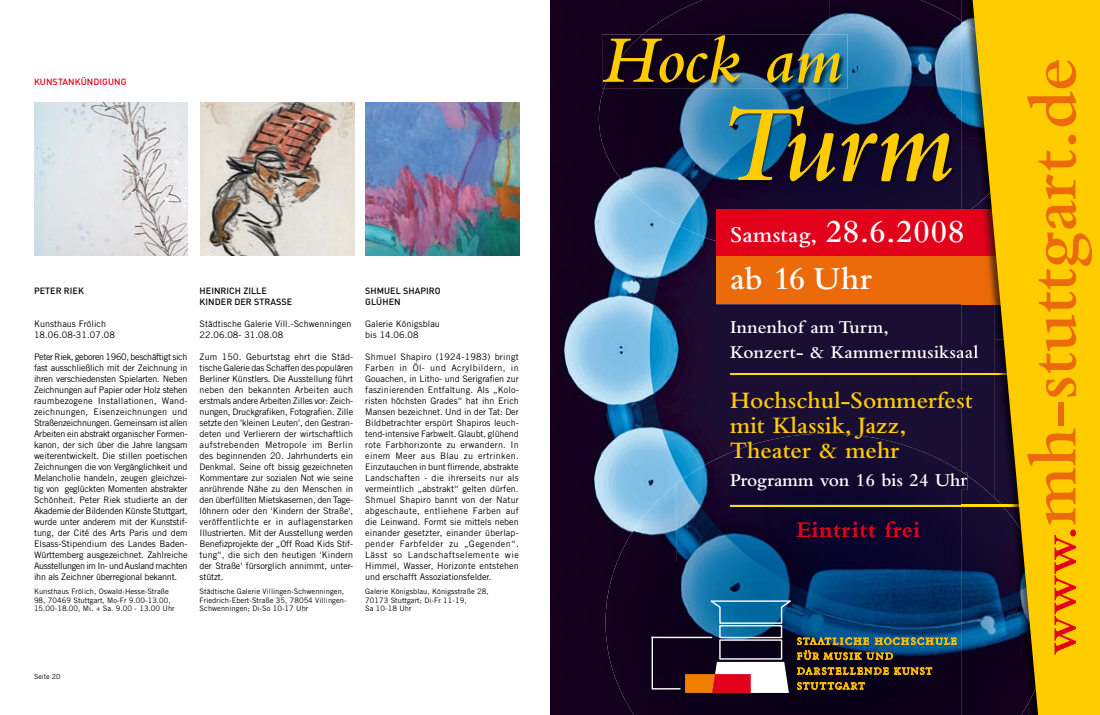
<style>
.page{position:relative;width:1100px;height:715px;background:#fff}
.page>*{position:absolute;margin:0;border:0;box-sizing:border-box;transform-origin:0 0}
.t1{font:italic 600 113.4px "Bembo";color:#fc0}
.t2{font:600 71.5px "Bembo";color:#eb6a0a}
.t3{font:italic 600 69.3px "Bembo";color:#fc0}
.t4{font:600 33.4px/47.5px "Bembo";color:#fff}
.t5{font:600 24.6px/25.2px "Bembo";color:#fc0}
.t6{font:700 23.3px "Bembo";letter-spacing:.02em;color:#e2001a}
.t7{font:600 18.9px/25.2px "Bembo";letter-spacing:.01em;color:#fff}
.fliess{font:9px/11px "Trade Gothic LT";letter-spacing:-.01em;color:#000;text-align:justify}
.fliess_flattert{font:9px/11px "Trade Gothic LT";letter-spacing:.005em;color:#000}
.fliess_flattert-2{font:500 9px/11px "DIN";letter-spacing:.005em;color:#000}
.subhead_Rot{font:500 9px "DIN";letter-spacing:.005em;color:#dc001b}
.legende_libü{font:7.5px/8.5px "Trade Gothic LT";letter-spacing:.005em;color:#000}
.fliess_flattert-3{font:7px "Trade Gothic LT";letter-spacing:.005em;color:#000}
.s1{font-size:23.3px}
.s2{font-size:52px;color:#e2001a}
</style>
<div class="page">
<img style="left:201px;top:102px;width:153px;height:154px">
<img style="left:365px;top:102px;width:154px;height:154px">
<img style="left:34px;top:102px;width:154px;height:154px">
<img style="left:550px;top:0;width:411px;height:714px">
<img style="left:632px;top:0;width:329px;height:134px">
<img style="left:599px;top:89px;width:33px;height:103px">
<img style="left:632px;top:134px;width:98px;height:107px">
<img style="left:928px;top:134px;width:33px;height:75px">
<div style="left:730px;top:184px;width:198px;height:25px;background:#12082e"></div>
<img style="left:676px;top:433px;width:214px;height:281px">
<img style="left:890px;top:441px;width:71px;height:273px">
<img style="left:641px;top:483px;width:36px;height:231px">
<img style="left:605px;top:519px;width:36px;height:195px">
<div style="left:730px;top:472px;width:231px;height:17px;background:#12092e"></div>
<hr style="left:731px;top:373px;width:344px;height:1px;background:#ffdc00">
<hr style="left:731px;top:504px;width:312px;height:2px;background:#ffdc00">
<img style="left:602px;top:34px;width:2px;height:55px">
<img style="left:604px;top:34px;width:243px;height:55px">
<img style="left:729px;top:106px;width:226px;height:78px">
<div style="left:716px;top:209px;width:379px;height:47px;background:#e2001a"></div>
<div style="left:716px;top:256px;width:368px;height:48px;background:#eb6a0a"></div>
<img style="left:961px;top:0;width:11px;height:20px">
<img style="left:961px;top:304px;width:11px;height:167px">
<img style="left:961px;top:20px;width:11px;height:189px">
<img style="left:961px;top:471px;width:11px;height:243px">
<img style="left:961px;top:504px;width:11px;height:2px">
<img style="left:961px;top:391px;width:11px;height:4px">
<svg style="left:961px;top:395px;width:11px;height:13px"></svg>
<svg style="left:961px;top:472px;width:6px;height:13px"></svg>
<svg style="left:961px;top:222px;width:2px;height:18px"></svg>
<img style="left:961px;top:345px;width:11px;height:13px">
<svg style="left:972px;top:0;width:128px;height:714px;background:#c69d0d"></svg>
<svg style="left:797px;top:681px;width:68px;height:8px"></svg>
<svg style="left:797px;top:637px;width:160px;height:37px;background:#47462e"></svg>
<div style="left:719px;top:624px;width:63px;height:14px;border:1px solid #fff"></div>
<svg style="left:707px;top:599px;width:85px;height:25px;background:#237aa9"></svg>
<svg style="left:651px;top:635px;width:138px;height:57px"></svg>
<p class="subhead_Rot" style="left:34px;top:76px;width:94px">KUNSTANKÜNDIGUNG</p>
<p class="fliess_flattert-2" style="left:34px;top:285px;width:50px">PETER RIEK</p>
<p class="fliess_flattert" style="left:34px;top:318px;width:82px">Kunsthaus Frölich<br>18.06.08-31.07.08</p>
<p class="fliess" style="left:34px;top:351px;width:155px">Peter Riek, geboren 1960, beschäftigt sich fast ausschließlich mit der Zeichnung in ihren verschiedensten Spielarten. Neben Zeichnungen auf Papier oder Holz stehen raumbezogene Installationen, Wand&shy;zeichnungen, Eisenzeichnungen und Straßenzeichnungen. Gemeinsam ist allen Arbeiten ein abstrakt organischer Formen&shy;kanon, der sich über die Jahre langsam weiterentwickelt. Die stillen poetischen Zeichnungen die von Vergänglichkeit und Melancholie handeln, zeugen gleichzei&shy;tig von geglückten Momenten abstrakter Schönheit. Peter Riek studierte an der Akademie der Bildenden Künste Stuttgart, wurde unter anderem mit der Kunststif&shy;tung, der Cité des Arts Paris und dem Elsass-Stipendium des Landes Baden-Württemberg ausgezeichnet. Zahlreiche Ausstellungen im In- und Ausland machten ihn als Zeichner überregional bekannt.</p>
<p class="legende_libü" style="left:34px;top:587px;width:142px">Kunsthaus Frölich, Oswald-Hesse-Straße<br>98, 70469 Stuttgart, Mo-Fr 9.00-13.00,<br>15.00-18.00, Mi. + Sa. 9.00 - 13.00 Uhr</p>
<p class="fliess_flattert-2" style="left:200px;top:285px;width:94px">H EINRICH ZILLE<br>KINDER DER STRASSE</p>
<p class="fliess_flattert" style="left:200px;top:318px;width:153px">Städtische Galerie Vill.-Schwenningen<br>22.06.08- 31.08.08</p>
<p class="fliess" style="left:200px;top:351px;width:155px">Zum 150. Geburtstag ehrt die Städ&shy;tische Galerie das Schaffen des populären Berliner Künstlers. Die Ausstellung führt neben den bekannten Arbeiten auch erstmals andere Arbeiten Zilles vor: Zeich&shy;nungen, Druckgrafiken, Fotografien. Zille setzte den 'kleinen Leuten', den Gestran&shy;deten und Verlierern der wirtschaftlich aufstrebenden Metropole im Berlin des beginnenden 20. Jahrhunderts ein Denkmal. Seine oft bissig gezeichneten Kommentare zur sozialen Not wie seine anrührende Nähe zu den Menschen in den überfüllten Mietskasernen, den Tage&shy;löhnern oder den 'Kindern der Straße', veröffentlichte er in auflagenstarken Illustrierten. Mit der Ausstellung werden Benefizprojekte der „Off Road Kids Stif&shy;tung“, die sich den heutigen 'Kindern der Straße' fürsorglich annimmt, unter&shy;stützt.</p>
<p class="legende_libü" style="left:200px;top:587px;width:148px">Städtische Galerie Villingen-Schwenningen,<br>Friedrich-Ebert-Straße 35, 78054 Villingen-<br>Schwenningen; Di-So 10-17 Uhr</p>
<p class="fliess_flattert-2" style="left:365px;top:285px;width:77px">SHMUEL SHAPIRO<br>GLÜHEN</p>
<p class="fliess_flattert" style="left:365px;top:318px;width:76px">Galerie Königsblau bis 14.06.08</p>
<p class="fliess" style="left:365px;top:351px;width:155px">Shmuel Shapiro (1924-1983) bringt Farben in Öl- und Acrylbildern, in Gouachen, in Litho- und Serigrafien zur faszinierenden Entfaltung. Als „Kolo&shy;risten höchsten Grades“ hat ihn Erich Mansen bezeichnet. Und in der Tat: Der Bildbetrachter erspürt Shapiros leuch&shy;tend-intensive Farbwelt. Glaubt, glühend rote Farbhorizonte zu erwandern. In einem Meer aus Blau zu ertrinken.<br>Einzutauchen in bunt flirrende, abstrakte Landschaften - die ihrerseits nur als vermeintlich „abstrakt“ gelten dürfen.<br>Shmuel Shapiro bannt von der Natur abgeschaute, entliehene Farben auf die Leinwand. Formt sie mittels neben einander gesetzter, einander überlap&shy;pender Farbfelder zu „Gegenden“.<br>Lässt so Landschaftselemente wie Himmel, Wasser, Horizonte entstehen und erschafft Assoziationsfelder.</p>
<p class="legende_libü" style="left:365px;top:587px;width:125px">Galerie Königsblau, Königsstraße 28,<br>70173 Stuttgart; Di-Fr 11-19,<br>Sa 10-18 Uhr</p>
<p class="fliess_flattert-3" style="left:34px;top:672px;width:28px">Seite 20</p>
<p class="t3" style="left:602px;top:22px;width:243px">Hock am</p>
<p class="t1" style="left:716px;top:82px;width:241px">Turm</p>
<p class="t4" style="left:730px;top:207px;width:236px"><span class="s1">Samstag,</span> 28.6.2008 ab 16 Uhr</p>
<p class="t7" style="left:730px;top:314px;width:250px">Innenhof am Turm,<br>Konzert- &amp; Kammermusiksaal</p>
<p class="t5" style="left:730px;top:387px;width:244px">Hochschul-Sommerfest mit Klassik, Jazz,<br>Theater &amp; mehr</p>
<p class="t7" style="left:730px;top:467px;width:238px">Programm von 16 bis 24 Uhr</p>
<p class="t6" style="left:796px;top:516px;width:125px">Eintritt frei</p>
<p class="t2" style="left:1013px;top:655px;width:599px;rotate:-90deg"><span class="s2">www.</span>mh-stuttgart.de</p>
</div>
